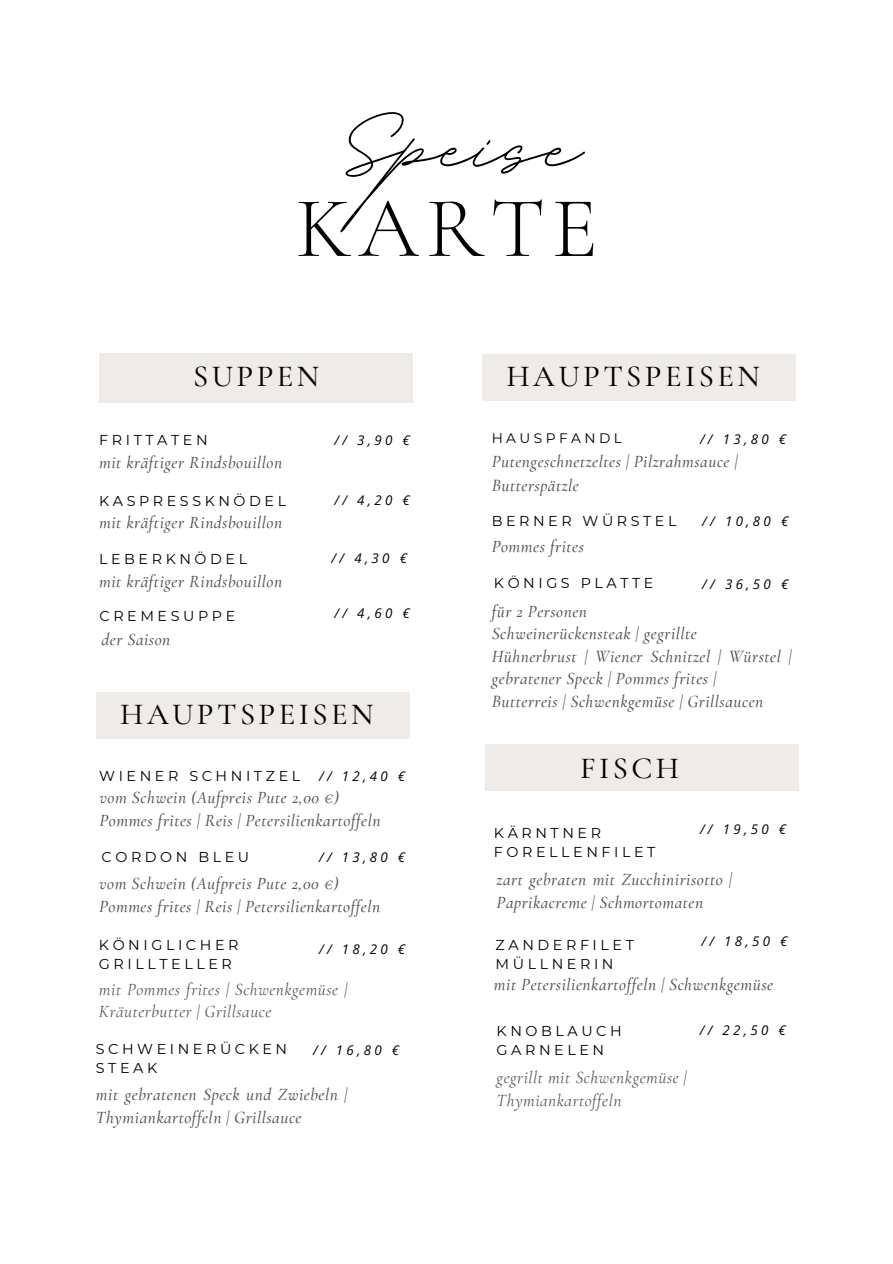
<style>
.page{position:relative;width:893px;height:1264px;background:#fff}
.page>*{position:absolute;margin:0;border:0;box-sizing:border-box;transform-origin:0 0}
.t1{font:162.45px "BD Script";color:#000}
.t2{font:300 86.55px "Cormorant Garamond";letter-spacing:.08em;color:#000}
.t3{font:500 30.6px "Cormorant Garamond";letter-spacing:.11em;color:#000}
.t4{font:italic 500 17.25px/22.5px "Cormorant Garamond";letter-spacing:.03em;color:#545454}
.t5{font:italic 17.25px/22.5px "Cormorant Garamond";letter-spacing:.03em;color:#545454}
.t6{font:14.25px/19.2px "Montserrat";letter-spacing:.25em;color:#000}
.t7{font:13.8px "Montserrat";letter-spacing:.25em;color:#000}
.t8{font:italic 13.35px "Open Sans";letter-spacing:.25em;color:#000}
</style>
<div class="page">
<div style="left:96px;top:692px;width:314px;height:46px;background:#efebe8"></div>
<div style="left:99px;top:353px;width:314px;height:49px;background:#efebe8"></div>
<div style="left:482px;top:355px;width:313px;height:46px;background:#efebe8"></div>
<div style="left:485px;top:744px;width:314px;height:47px;background:#efebe8"></div>
<h2 class="t1" style="left:340px;top:38px;width:241px">Speise</h2>
<h1 class="t2" style="left:295px;top:176px;width:304px">KARTE</h1>
<h3 class="t3" style="left:193px;top:357px;width:127px">SUPPEN</h3>
<h6 class="t6" style="left:99px;top:430px;width:110px">FRITTATEN</h6>
<p class="t4" style="left:99px;top:452px;width:184px">mit kräftiger Rindsbouillon</p>
<h6 class="t6" style="left:99px;top:491px;width:188px">KASPRESSKNÖDEL</h6>
<h6 class="t4" style="left:99px;top:511px;width:184px">mit kräftiger Rindsbouillon</h6>
<p class="t6" style="left:99px;top:549px;width:149px">LEBERKNÖDEL</p>
<p class="t4" style="left:99px;top:569px;width:184px">mit kräftiger Rindsbouillon</p>
<h4 class="t6" style="left:99px;top:606px;width:137px">CREMESUPPE</h4>
<p class="t4" style="left:102px;top:627px;width:70px">der Saison</p>
<p class="t8" style="left:334px;top:430px;width:77px">// 3,90 €</p>
<h5 class="t8" style="left:334px;top:490px;width:77px">// 4,20 €</h5>
<h6 class="t8" style="left:331px;top:548px;width:77px">// 4,30 €</h6>
<h6 class="t8" style="left:334px;top:604px;width:77px">// 4,60 €</h6>
<h3 class="t3" style="left:120px;top:695px;width:254px">HAUPTSPEISEN</h3>
<p class="t6" style="left:99px;top:766px;width:202px">WIENER SCHNITZEL</p>
<h4 class="t8" style="left:319px;top:766px;width:88px">// 12,40 €</h4>
<p class="t4" style="left:99px;top:786px;width:282px">vom Schwein (Aufpreis Pute 2,00 €)<br>Pommes frites | Reis | Petersilienkartoffeln</p>
<h4 class="t6" style="left:102px;top:847px;width:149px">CORDON BLEU</h4>
<h6 class="t8" style="left:319px;top:847px;width:88px">// 13,80 €</h6>
<h4 class="t4" style="left:99px;top:872px;width:282px">vom Schwein (Aufpreis Pute 2,00 €)<br>Pommes frites | Reis | Petersilienkartoffeln</h4>
<h6 class="t6" style="left:99px;top:934px;width:141px">KÖNIGLICHER<br>GRILLTELLER</h6>
<p class="t8" style="left:319px;top:939px;width:88px">// 18,20 €</p>
<p class="t5" style="left:99px;top:977px;width:249px">mit Pommes frites | Schwenkgemüse |<br>Kräuterbutter | Grillsauce</p>
<h4 class="t6" style="left:96px;top:1039px;width:193px">SCHWEINERÜCKEN<br>STEAK</h4>
<h5 class="t8" style="left:313px;top:1040px;width:88px">// 16,80 €</h5>
<h6 class="t4" style="left:96px;top:1083px;width:252px">mit gebratenen Speck und Zwiebeln |<br>Thymiankartoffeln | Grillsauce</h6>
<h4 class="t3" style="left:506px;top:357px;width:254px">HAUPTSPEISEN</h4>
<h4 class="t7" style="left:491px;top:430px;width:132px">HAUSPFANDL</h4>
<p class="t8" style="left:700px;top:429px;width:88px">// 13,80 €</p>
<h4 class="t4" style="left:491px;top:450px;width:247px;line-height:23.7px">Putengeschnetzeltes | Pilzrahmsauce |<br>Butterspätzle</h4>
<p class="t6" style="left:491px;top:511px;width:186px">BERNER WÜRSTEL</p>
<h4 class="t4" style="left:491px;top:535px;width:94px">Pommes frites</h4>
<h6 class="t6" style="left:494px;top:573px;width:161px">KÖNIGS PLATTE</h6>
<h6 class="t8" style="left:702px;top:511px;width:88px">// 10,80 €</h6>
<h4 class="t8" style="left:702px;top:574px;width:88px">// 36,50 €</h4>
<h3 class="t4" style="left:491px;top:600px;width:301px">für 2 Personen<br>Schweinerückensteak | gegrillte<br>Hühnerbrust | Wiener Schnitzel | Würstel | gebratener Speck | Pommes frites |<br>Butterreis | Schwenkgemüse | Grillsaucen</h3>
<p class="t3" style="left:580px;top:750px;width:101px">FISCH</p>
<h4 class="t8" style="left:700px;top:819px;width:88px">// 19,50 €</h4>
<h6 class="t6" style="left:494px;top:823px;width:163px">KÄRNTNER<br>FORELLENFILET</h6>
<p class="t4" style="left:496px;top:868px;width:236px">zart gebraten mit Zucchinirisotto |<br>Paprikacreme | Schmortomaten</p>
<h6 class="t8" style="left:701px;top:932px;width:88px">// 18,50 €</h6>
<h3 class="t6" style="left:495px;top:934px;width:140px">ZANDERFILET<br>MÜLLNERIN</h3>
<h6 class="t4" style="left:494px;top:972px;width:281px">mit Petersilienkartoffeln | Schwenkgemüse</h6>
<p class="t6" style="left:496px;top:1021px;width:127px">KNOBLAUCH<br>GARNELEN</p>
<h4 class="t5" style="left:496px;top:1065px;width:191px;line-height:23.7px">gegrillt mit Schwenkgemüse |<br>Thymiankartoffeln</h4>
<h6 class="t8" style="left:699px;top:1020px;width:88px">// 22,50 €</h6>
</div>
